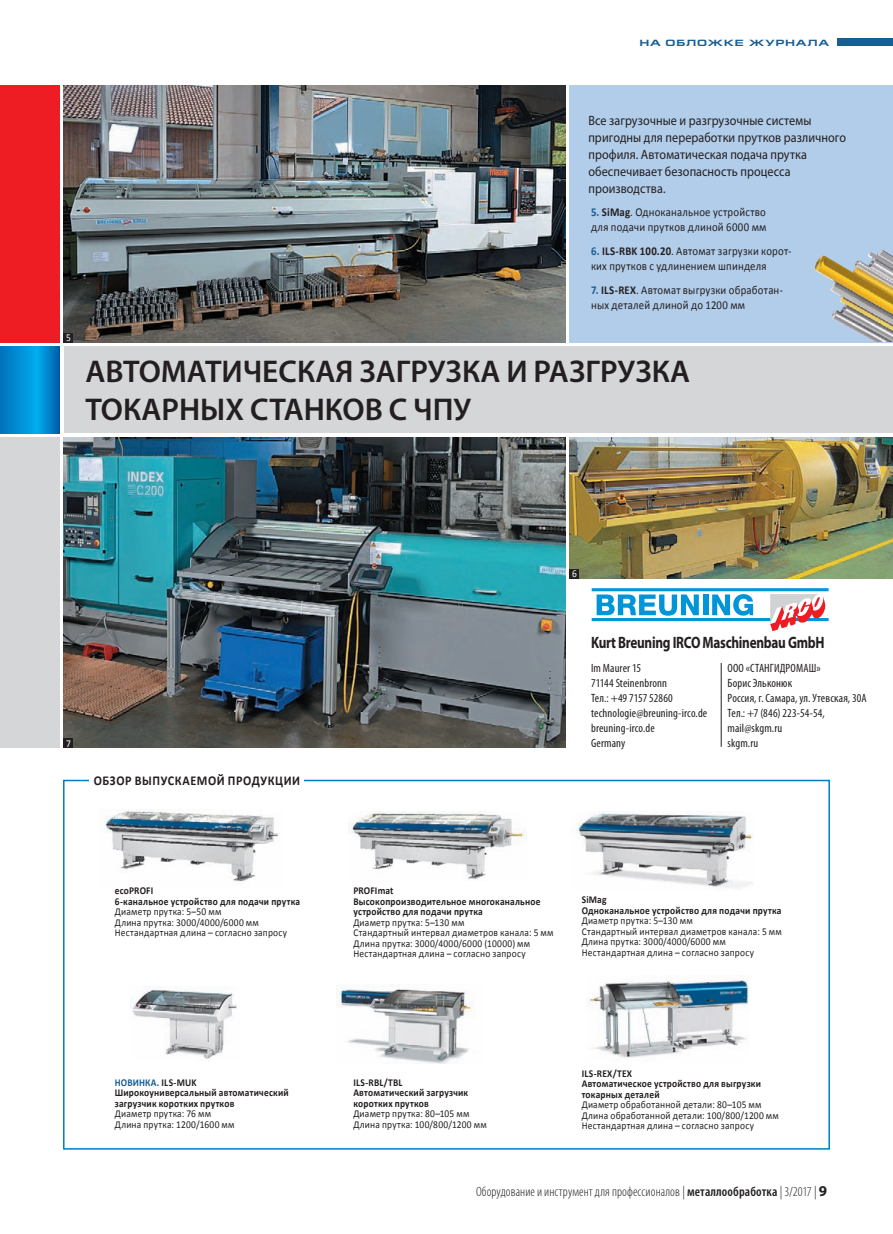
<style>
.page{position:relative;width:893px;height:1234px;background:#fff}
.page>*{position:absolute;margin:0;border:0;box-sizing:border-box;transform-origin:0 0}
.t1{font:600 31.5px/37.8px "Myriad Pro";color:#231f20}
.t2{font:700 16.5px "Myriad Pro";letter-spacing:-.02em;color:#231f20;scale:.8 1}
.t3{font:13.5px/17px "Myriad Pro";letter-spacing:.005em;color:#231f20;scale:.9 1}
.t4{font:300 condensed 13.5px "Myriad Pro";letter-spacing:.005em;color:#231f20}
.t5{font:700 13.5px "Calibri";letter-spacing:.045em;color:#231f20;scale:.9 1}
.t6{font:condensed 12px/15px "Myriad Pro";letter-spacing:.01em;color:#231f20}
.t7{font:12px/15px "Calibri";letter-spacing:.015em;color:#231f20;scale:.9 1}
.t8{font:10.5px/10.5px "Calibri";letter-spacing:.025em;color:#231f20;scale:.9 1}
.t9{font:700 10.5px/10.5px "Calibri";letter-spacing:.02em;color:#231f20;scale:.9 1}
.t10{font:10.5px "Calibri";color:#fff;scale:.9 1}
.t11{font:700 9px "Europe Ext";letter-spacing:.09em;color:#195e91;scale:1.2 1}
.s1{font-weight:700;color:#195e91}
.s2{font-weight:700}
.s3{color:#195e91}
.s4{font-weight:600}
.s5{font-weight:700;font-stretch:normal;font-size:15px}
</style>
<div class="page">
<div style="left:838px;top:38px;width:55px;height:7px;background:#195e91"></div>
<div style="left:570px;top:85px;width:323px;height:257px;background:#b2cdea"></div>
<div style="left:63px;top:779px;width:767px;height:370px;border:2px solid #007ec5"></div>
<div style="left:64px;top:346px;width:829px;height:87px;background:#d5d6d8"></div>
<svg style="left:0;top:346px;width:60px;height:87px;background:#008ad0"></svg>
<div style="left:89px;top:773px;width:215px;height:14px;background:#fff"></div>
<img style="left:105px;top:809px;width:174px;height:73px">
<img style="left:349px;top:811px;width:178px;height:69px">
<img style="left:576px;top:811px;width:178px;height:78px">
<img style="left:130px;top:986px;width:107px;height:73px">
<img style="left:337px;top:985px;width:138px;height:78px">
<img style="left:589px;top:975px;width:160px;height:83px">
<div style="left:0;top:85px;width:60px;height:257px;background:#ee1d23"></div>
<img style="left:64px;top:85px;width:502px;height:257px">
<img style="left:64px;top:437px;width:502px;height:310px">
<div style="left:0;top:437px;width:60px;height:310px;background:#d5d6d8"></div>
<img style="left:570px;top:437px;width:323px;height:141px">
<div style="left:64px;top:333px;width:9px;height:9px;background:#231f20"></div>
<div style="left:570px;top:569px;width:9px;height:9px;background:#231f20"></div>
<div style="left:64px;top:738px;width:9px;height:9px;background:#231f20"></div>
<img style="left:814px;top:249px;width:79px;height:92px">
<svg style="left:591px;top:588px;width:238px;height:43px"></svg>
<hr style="left:721px;top:662px;width:1px;height:84px;background:#231f20">
<p class="t11" style="left:640px;top:39px;width:159px">НА ОБЛОЖКЕ ЖУРНАЛА</p>
<p class="t10" style="left:66px;top:333px;width:7px">5</p>
<p class="t3" style="left:588px;top:113px;width:288px">Все загрузочные и разгрузочные системы пригодны для переработки прутков различного профиля. Автоматическая подача прутка обеспечивает безопасность процесса производства.</p>
<p class="t7" style="left:591px;top:206px;width:196px"><span class="s1">5.</span> <span class="s2">SiMag</span>. Одноканальное устройство для подачи прутков длиной 6000 мм</p>
<p class="t7" style="left:591px;top:244px;width:224px"><span class="s1">6.</span> <span class="s2">ILS-RBK 100.20</span>. Aвтомат загрузки корот&shy;ких прутков с удлинением шпинделя</p>
<p class="t7" style="left:591px;top:283px;width:215px"><span class="s1">7.</span> <span class="s2">ILS-RЕХ</span>. Автомат выгрузки обработан&shy;ных деталей длиной до 1200 мм</p>
<h1 class="t1" style="left:85px;top:354px;width:606px">AВТОМАТИЧЕСКАЯ ЗАГРУЗКА И РАЗГРУЗКА<br>ТОКАРНЫХ СТАНКОВ С ЧПУ</h1>
<p class="t10" style="left:66px;top:738px;width:7px">7</p>
<p class="t5" style="left:94px;top:774px;width:231px">ОБЗОР ВЫПУСКАЕМОЙ ПРОДУКЦИИ</p>
<p class="t9" style="left:115px;top:886px;width:208px">ecoPROFI<br>6-канальное устройство для подачи прутка</p>
<p class="t8" style="left:115px;top:907px;width:193px">Диаметр прутка: 5–50 мм<br>Длина прутка: 3000/4000/6000 мм<br>Нестандартная длина – согласно запросу</p>
<p class="t9" style="left:115px;top:1077px;width:195px"><span class="s3">НОВИНКА.</span> ILS-MUK<br>Широкоуниверсальный автоматический загрузчик коротких прутков</p>
<p class="t8" style="left:115px;top:1109px;width:135px">Диаметр прутка: 76 мм<br>Длина прутка: 1200/1600 мм</p>
<p class="t10" style="left:572px;top:569px;width:7px">6</p>
<h2 class="t2" style="left:591px;top:636px;width:293px">Kurt Breuning IRCO Maschinenbau GmbH</h2>
<p class="t6" style="left:591px;top:661px;width:118px">Im Maurer 15<br>71144 Steinenbronn<br>Тел.: +49 7157 52860 technologie@breuning-irco.de breuning-irco.de<br>Germany</p>
<p class="t6" style="left:728px;top:661px;width:141px">ООО «СТАНГИДРОМАШ»<br>Борис Эльконюк<br>Россия, г. Самара, ул. Утевская, 30А<br>Teл.: +7 (846) 223-54-54, mail@skgm.ru<br>skgm.ru</p>
<p class="t9" style="left:353px;top:886px;width:210px">PROFImat<br>Высокопроизводительное многоканальное устройство для подачи прутка</p>
<p class="t8" style="left:353px;top:917px;width:224px">Диаметр прутка: 5–130 мм<br>Стандартный интервал диаметров канала: 5 мм Длина прутка: 3000/4000/6000 (10000) мм Нестандартная длина – согласно запросу</p>
<p class="t9" style="left:582px;top:895px;width:224px">SiМag<br>Одноканальное устройство для подачи прутка</p>
<p class="t8" style="left:582px;top:916px;width:224px">Диаметр прутка: 5–130 мм<br>Стандартный интервал диаметров канала: 5 мм Длина прутка: 3000/4000/6000 мм Нестандартная длина – согласно запросу</p>
<p class="t9" style="left:353px;top:1077px;width:129px">ILS-RBL/TBL<br>Aвтоматический загрузчик коротких прутков</p>
<p class="t8" style="left:353px;top:1109px;width:150px">Диаметр прутка: 80–105 мм<br>Длина прутка: 100/800/1200 мм</p>
<p class="t9" style="left:582px;top:1068px;width:201px">ILS-REX/TEX<br>Автоматическое устройство для выгрузки токарных деталей</p>
<p class="t8" style="left:582px;top:1099px;width:221px">Диаметр обработанной детали: 80–105 мм<br>Длина обработанной детали: 100/800/1200 мм<br>Нестандартная длина – согласно запросу</p>
<p class="t4" style="left:476px;top:1186px;width:353px">Оборудование и инструмент для профессионалов | <span class="s4">металлообработка</span> | 3/2017 | <span class="s5">9</span></p>
</div>
